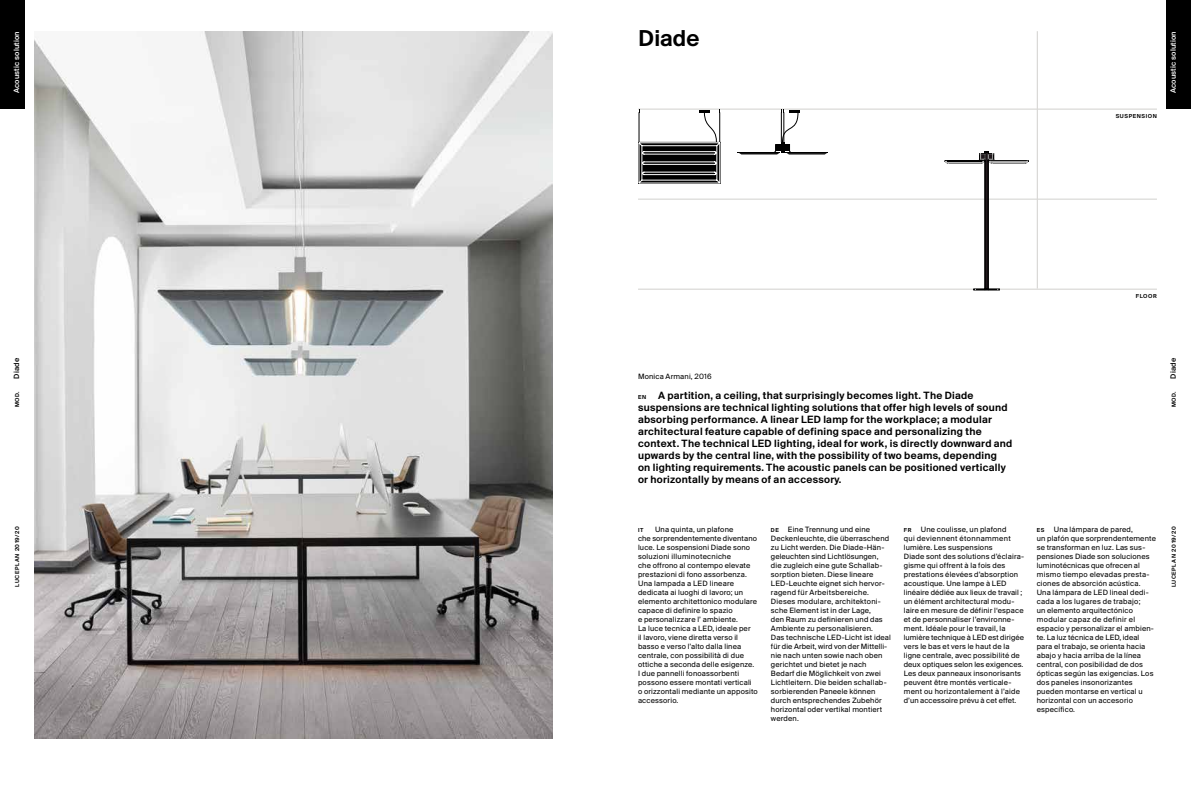
<style>
.page{position:relative;width:1191px;height:794px;background:#fff}
.page>*{position:absolute;margin:0;border:0;box-sizing:border-box;transform-origin:0 0}
.t1{font:24px "Suisse BP Intl Antique";letter-spacing:.005em;color:#000}
.t2{font:11px/12.1px "Suisse BP Intl Antique";letter-spacing:.025em;color:#000}
.t3{font:8px/9px "Suisse BP Intl";letter-spacing:.02em;color:#000}
.t4{font:500 8px "Suisse BP Intl";letter-spacing:.02em;color:#fff}
.t5{font:500 8px "Suisse BP Intl";letter-spacing:.02em;color:#000}
.t6{font:6px "Suisse BP Intl Antique";letter-spacing:.1em;color:#000}
.s1{font-size:6px}
</style>
<div class="page">
<hr style="left:638px;top:288px;width:519px;height:2px;background:#d9d8d6">
<hr style="left:638px;top:198px;width:519px;height:2px;background:#d9d8d6">
<hr style="left:638px;top:108px;width:519px;height:2px;background:#d9d8d6">
<hr style="left:1036px;top:31px;width:2px;height:257px;background:#d9d8d6">
<img style="left:34px;top:31px;width:519px;height:708px">
<div style="left:638px;top:142px;width:82px;height:42px;background:#8d8d8d"></div>
<svg style="left:638px;top:110px;width:82px;height:73px"></svg>
<hr style="left:738px;top:152px;width:41px;height:1px;background:#000">
<svg style="left:739px;top:110px;width:88px;height:44px"></svg>
<svg style="left:945px;top:151px;width:83px;height:139px"></svg>
<div style="left:1166px;top:0;width:25px;height:108px;background:#000"></div>
<div style="left:0;top:0;width:24px;height:108px;background:#000"></div>
<h1 class="t1" style="left:638px;top:23px;width:62px">Diade</h1>
<p class="t4" style="left:12px;top:93px;width:64px;rotate:-90deg">Acoustic solution</p>
<p class="t4" style="left:1168px;top:93px;width:64px;rotate:-90deg">Acoustic solution</p>
<p class="t6" style="left:1115px;top:112px;width:43px">SUSPENSION</p>
<p class="t5" style="left:12px;top:378px;width:22px;rotate:-90deg">Diade</p>
<p class="t3" style="left:638px;top:371px;width:75px">Monica Armani, 2016</p>
<p class="t6" style="left:1135px;top:292px;width:23px">FLOOR</p>
<p class="t5" style="left:1168px;top:379px;width:22px;rotate:-90deg">Diade</p>
<p class="t2" style="left:638px;top:389px;width:376px"><span class="s1">EN</span> A partition, a ceiling, that surprisingly becomes light. The Diade suspensions are technical lighting solutions that offer high levels of sound absorbing performance. A linear LED lamp for the workplace; a modular architectural feature capable of defining space and personalizing the context. The technical LED lighting, ideal for work, is directly downward and upwards by the central line, with the possibility of two beams, depending<br>on lighting requirements. The acoustic panels can be positioned vertically or horizontally by means of an accessory.</p>
<p class="t6" style="left:13px;top:407px;width:18px;rotate:-90deg">MOD.</p>
<p class="t6" style="left:1170px;top:407px;width:18px;rotate:-90deg">MOD.</p>
<p class="t6" style="left:13px;top:587px;width:63px;rotate:-90deg">LUCEPLAN 2019/20</p>
<p class="t6" style="left:1170px;top:587px;width:63px;rotate:-90deg">LUCEPLAN 2019/20</p>
<p class="t3" style="left:638px;top:524px;width:121px;text-indent:17px">Una quinta, un plafone<br>che sorprendentemente diventano luce. Le sospensioni Diade sono soluzioni illuminotecniche<br>che offrono al contempo elevate prestazioni di fono assorbenza.<br>Una lampada a LED lineare dedicata ai luoghi di lavoro; un elemento architettonico modulare capace di definire lo spazio<br>e personalizzare l’ ambiente.<br>La luce tecnica a LED, ideale per<br>il lavoro, viene diretta verso il basso e verso l’alto dalla linea centrale, con possibilità di due ottiche a seconda delle esigenze.<br>I due pannelli fonoassorbenti possono essere montati verticali o orizzontali mediante un apposito accessorio.</p>
<p class="t3" style="left:1036px;top:524px;width:121px;text-indent:17px">Una lámpara de pared,<br>un plafón que sorprendentemente se transforman en luz. Las sus&shy;pensiones Diade son soluciones luminotécnicas que ofrecen al mismo tiempo elevadas presta&shy;ciones de absorción acústica.<br>Una lámpara de LED lineal dedi&shy;cada a los lugares de trabajo;<br>un elemento arquitectónico modular capaz de definir el espacio y personalizar el ambien&shy;te. La luz técnica de LED, ideal para el trabajo, se orienta hacia abajo y hacia arriba de la línea central, con posibilidad de dos ópticas según las exigencias. Los dos paneles insonorizantes pueden montarse en vertical u horizontal con un accesorio específico.</p>
<p class="t3" style="left:771px;top:524px;width:122px;text-indent:17px">Eine Trennung und eine<br>Deckenleuchte, die überraschend zu Licht werden. Die Diade-Hän&shy;geleuchten sind Lichtlösungen, die zugleich eine gute Schallab&shy;sorption bieten. Diese lineare<br>LED-Leuchte eignet sich hervor&shy;ragend für Arbeitsbereiche.<br>Dieses modulare, architektoni&shy;sche Element ist in der Lage,<br>den Raum zu definieren und das<br>Ambiente zu personalisieren.<br>Das technische LED-Licht ist ideal für die Arbeit, wird von der Mittelli&shy;nie nach unten sowie nach oben gerichtet und bietet je nach<br>Bedarf die Möglichkeit von zwei<br>Lichtleitern. Die beiden schallab&shy;sorbierenden Paneele können durch entsprechendes Zubehör horizontal oder vertikal montiert werden.</p>
<p class="t3" style="left:904px;top:524px;width:122px;text-indent:17px">Une coulisse, un plafond<br>qui deviennent étonnamment lumière. Les suspensions<br>Diade sont des solutions d’éclaira&shy;gisme qui offrent à la fois des prestations élevées d’absorption acoustique. Une lampe à LED linéaire dédiée aux lieux de travail ; un élément architectural modu&shy;laire en mesure de définir l‘espace et de personnaliser l’environne&shy;ment. Idéale pour le travail, la lumière technique à LED est dirigée vers le bas et vers le haut de la ligne centrale, avec possibilité de deux optiques selon les exigences.<br>Les deux panneaux insonorisants peuvent être montés verticale&shy;ment ou horizontalement à l’aide d’un accessoire prévu à cet effet.</p>
<p class="t6" style="left:638px;top:526px;width:7px">IT</p>
<p class="t6" style="left:771px;top:526px;width:9px">DE</p>
<p class="t6" style="left:904px;top:526px;width:9px">FR</p>
<p class="t6" style="left:1036px;top:526px;width:9px">ES</p>
</div>
